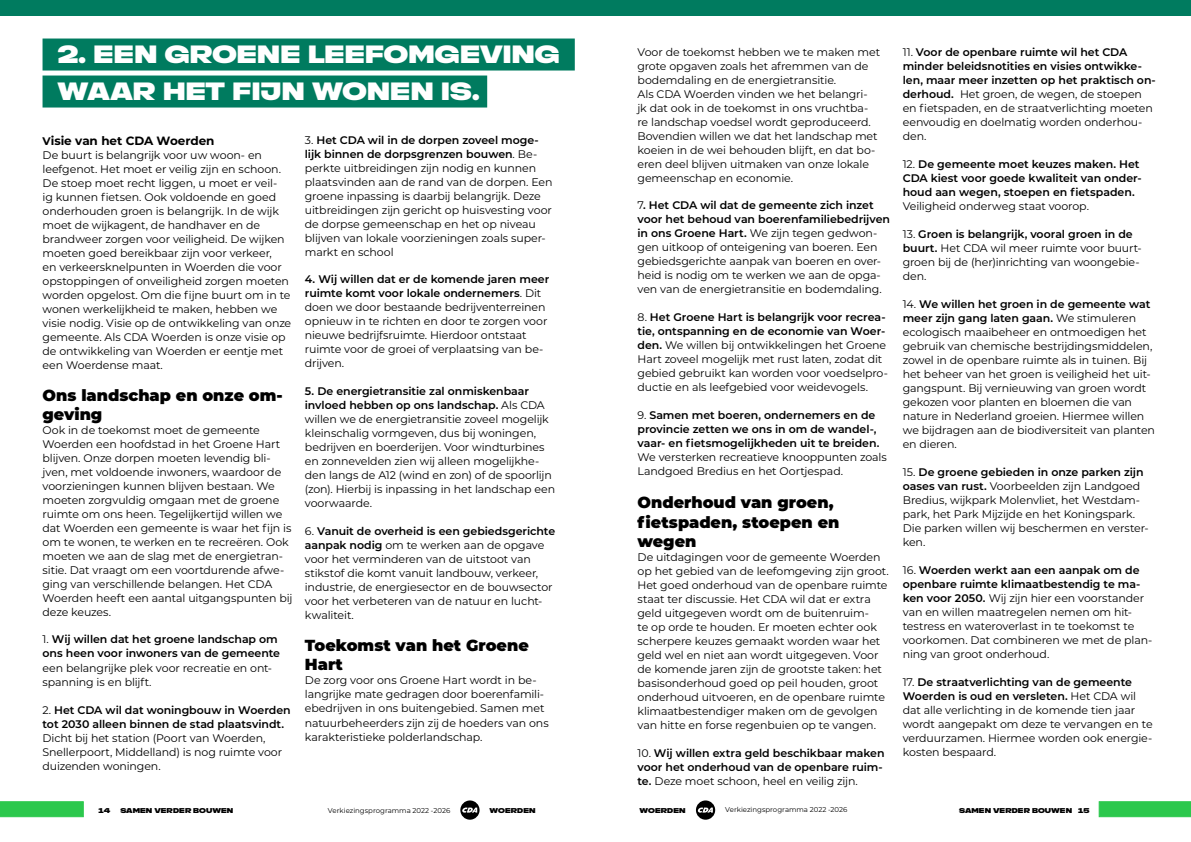
<style>
.page{position:relative;width:1191px;height:842px;background:#fff}
.page>*{position:absolute;margin:0;border:0;box-sizing:border-box;transform-origin:0 0}
.t1{font:25px/37px "Rifton Norm";letter-spacing:.01em;color:#fff}
.t2{font:900 16px/19.2px "Montserrat";color:#000}
.t3{font:700 12px "Montserrat";letter-spacing:-.005em;color:#000}
.t4{font:11px/14px "Montserrat";letter-spacing:-.01em;color:#000}
.t5{font:600 11px/14px "Montserrat";letter-spacing:-.005em;color:#000}
.t6{font:7px "Montserrat";color:#000}
.t7{font:7px "Rifton Norm";letter-spacing:.015em;color:#000}
.s1{font-size:11px}
.s2{font-weight:400}
.s3{font-weight:600}
</style>
<div class="page">
<svg style="left:460px;top:800px;width:19px;height:20px"></svg>
<svg style="left:462px;top:807px;width:15px;height:6px"></svg>
<svg style="left:0;top:801px;width:84px;height:16px"></svg>
<div style="left:696px;top:800px;width:19px;height:20px;background:#000;border-radius:50%"></div>
<svg style="left:698px;top:807px;width:15px;height:6px"></svg>
<div style="left:1098px;top:801px;width:93px;height:16px;background:#2cc84d;border:1px solid #2cc84d"></div>
<div style="left:43px;top:39px;width:532px;height:32px;background:#007b5f"></div>
<div style="left:43px;top:76px;width:444px;height:32px;background:#007b5f"></div>
<div style="left:0;top:0;width:1191px;height:15px;background:#007b5f"></div>
<h1 class="t1" style="left:58px;top:36px;width:504px">2. EEN GROENE LEEFOMGEVING<br>WAAR HET FIJN WONEN IS.</h1>
<p class="t3" style="left:43px;top:132px;width:173px"><span class="s1">V</span>isie van het CDA Woerden</p>
<p class="t4" style="left:43px;top:147px;width:250px">De buurt is belangrijk voor uw woon- en leefgenot. Het moet er veilig zijn en schoon.<br>De stoep moet recht liggen, u moet er veil-<br>ig kunnen fietsen. Ook voldoende en goed onderhouden groen is belangrijk. In de wijk moet de wijkagent, de handhaver en de brandweer zorgen voor veiligheid. De wijken moeten goed bereikbaar zijn voor verkeer,<br>en verkeersknelpunten in Woerden die voor opstoppingen of onveiligheid zorgen moeten worden opgelost. Om die fijne buurt om in te wonen werkelijkheid te maken, hebben we visie nodig. Visie op de ontwikkeling van onze gemeente. Als CDA Woerden is onze visie op de ontwikkeling van Woerden er eentje met een Woerdense maat.</p>
<h2 class="t2" style="left:43px;top:385px;width:242px">Ons landschap en onze om&shy;geving</h2>
<p class="t4" style="left:43px;top:423px;width:251px">Ook in de toekomst moet de gemeente Woerden een hoofdstad in het Groene Hart blijven. Onze dorpen moeten levendig bli&shy;jven, met voldoende inwoners, waardoor de voorzieningen kunnen blijven bestaan. We moeten zorgvuldig omgaan met de groene ruimte om ons heen. Tegelijkertijd willen we dat Woerden een gemeente is waar het fijn is om te wonen, te werken en te recreëren. Ook moeten we aan de slag met de energietran&shy;sitie. Dat vraagt om een voortdurende afwe&shy;ging van verschillende belangen. Het CDA Woerden heeft een aantal uitgangspunten bij deze keuzes.</p>
<p class="t5" style="left:43px;top:632px;width:239px"><span class="s2">1.</span> Wij willen dat het groene landschap om ons heen voor inwoners van de gemeente</p>
<p class="t4" style="left:43px;top:660px;width:231px">een belangrijke plek voor recreatie en ont&shy;spanning is en blijft.</p>
<p class="t5" style="left:43px;top:702px;width:250px"><span class="s2">2.</span> Het CDA wil dat woningbouw in Woerden tot 2030 alleen binnen de stad plaatsvindt.</p>
<p class="t4" style="left:43px;top:730px;width:241px">Dicht bij het station (Poort van Woerden,<br>Snellerpoort, Middelland) is nog ruimte voor duizenden woningen.</p>
<p class="t4" style="left:305px;top:132px;width:249px">3. <span class="s3">Het CDA wil in de dorpen zoveel moge&shy;lijk binnen de dorpsgrenzen bouwen</span>. Be&shy;perkte uitbreidingen zijn nodig en kunnen plaatsvinden aan de rand van de dorpen. Een groene inpassing is daarbij belangrijk. Deze uitbreidingen zijn gericht op huisvesting voor de dorpse gemeenschap en het op niveau blijven van lokale voorzieningen zoals super&shy;markt en school</p>
<p class="t4" style="left:305px;top:272px;width:246px"><span class="s3">4. Wij willen dat er de komende jaren meer ruimte komt voor lokale ondernemers</span>. Dit doen we door bestaande bedrijventerreinen opnieuw in te richten en door te zorgen voor nieuwe bedrijfsruimte. Hierdoor ontstaat ruimte voor de groei of verplaatsing van be&shy;drijven.</p>
<p class="t4" style="left:305px;top:384px;width:252px"><span class="s3">5. De energietransitie zal onmiskenbaar invloed hebben op ons landschap.</span> Als CDA willen we de energietransitie zoveel mogelijk kleinschalig vormgeven, dus bij woningen, bedrijven en boerderijen. Voor windturbines en zonnevelden zien wij alleen mogelijkhe&shy;den langs de A12 (wind en zon) of de spoorlijn (zon). Hierbij is inpassing in het landschap een voorwaarde.</p>
<p class="t4" style="left:305px;top:524px;width:252px">6. <span class="s3">Vanuit de overheid is een gebiedsgerichte aanpak nodig</span> om te werken aan de opgave voor het verminderen van de uitstoot van stikstof die komt vanuit landbouw, verkeer, industrie, de energiesector en de bouwsector voor het verbeteren van de natuur en lucht&shy;kwaliteit.</p>
<h2 class="t2" style="left:305px;top:635px;width:225px">Toekomst van het Groene<br>Hart</h2>
<p class="t4" style="left:305px;top:673px;width:245px">De zorg voor ons Groene Hart wordt in be&shy;langrijke mate gedragen door boerenfamili&shy;ebedrijven in ons buitengebied. Samen met natuurbeheerders zijn zij de hoeders van ons karakteristieke polderlandschap.</p>
<p class="t4" style="left:637px;top:45px;width:244px">Voor de toekomst hebben we te maken met grote opgaven zoals het afremmen van de bodemdaling en de energietransitie.<br>Als CDA Woerden vinden we het belangri-<br>jk dat ook in de toekomst in ons vruchtba&shy;re landschap voedsel wordt geproduceerd.<br>Bovendien willen we dat het landschap met koeien in de wei behouden blijft, en dat bo&shy;eren deel blijven uitmaken van onze lokale gemeenschap en economie.</p>
<p class="t4" style="left:637px;top:198px;width:254px">7<span class="s3">. Het CDA wil dat de gemeente zich inzet voor het behoud van boerenfamiliebedrijven in ons Groene Hart.</span> We zijn tegen gedwon&shy;gen uitkoop of onteigening van boeren. Een gebiedsgerichte aanpak van boeren en over&shy;heid is nodig om te werken we aan de opga&shy;ven van de energietransitie en bodemdaling.</p>
<p class="t4" style="left:637px;top:310px;width:252px">8. <span class="s3">Het Groene Hart is belangrijk voor recrea&shy;tie, ontspanning en de economie van Woer&shy;den.</span> We willen bij ontwikkelingen het Groene Hart zoveel mogelijk met rust laten, zodat dit gebied gebruikt kan worden voor voedselpro&shy;ductie en als leefgebied voor weidevogels.</p>
<p class="t5" style="left:637px;top:408px;width:243px"><span class="s2">9.</span> Samen met boeren, ondernemers en de provincie zetten we ons in om de wandel-, vaar- en fietsmogelijkheden uit te breiden.</p>
<p class="t4" style="left:637px;top:450px;width:251px">We versterken recreatieve knooppunten zoals<br>Landgoed Bredius en het Oortjespad.</p>
<h2 class="t2" style="left:637px;top:492px;width:203px">Onderhoud van groen, fietspaden, stoepen en wegen</h2>
<p class="t4" style="left:637px;top:550px;width:253px">De uitdagingen voor de gemeente Woerden op het gebied van de leefomgeving zijn groot.<br>Het goed onderhoud van de openbare ruimte staat ter discussie. Het CDA wil dat er extra geld uitgegeven wordt om de buitenruim-<br>te op orde te houden. Er moeten echter ook scherpere keuzes gemaakt worden waar het geld wel en niet aan wordt uitgegeven. Voor de komende jaren zijn de grootste taken: het basisonderhoud goed op peil houden, groot onderhoud uitvoeren, en de openbare ruimte klimaatbestendiger maken om de gevolgen van hitte en forse regenbuien op te vangen.</p>
<p class="t5" style="left:637px;top:745px;width:248px"><span class="s2">10.</span> Wij willen extra geld beschikbaar maken voor het onderhoud van de openbare ruim&shy;te. <span class="s2">Deze moet schoon, heel en veilig zijn.</span></p>
<p class="t5" style="left:902px;top:45px;width:255px"><span class="s2">11.</span> Voor de openbare ruimte wil het CDA minder beleidsnotities en visies ontwikke&shy;len, maar meer inzetten op het praktisch on&shy;derhoud. <span class="s2">Het groen, de wegen, de stoepen en fietspaden, en de straatverlichting moeten eenvoudig en doelmatig worden onderhou&shy;den.</span></p>
<p class="t5" style="left:902px;top:157px;width:240px"><span class="s2">12.</span> De gemeente moet keuzes maken. Het<br>CDA kiest voor goede kwaliteit van onder&shy;houd aan wegen, stoepen en fietspaden.</p>
<p class="t4" style="left:902px;top:199px;width:188px">Veiligheid onderweg staat voorop.</p>
<p class="t4" style="left:902px;top:227px;width:240px">13. <span class="s3">Groen is belangrijk, vooral groen in de buurt.</span> Het CDA wil meer ruimte voor buurt&shy;groen bij de (her)inrichting van woongebie&shy;den.</p>
<p class="t4" style="left:902px;top:297px;width:254px">14. <span class="s3">We willen het groen in de gemeente wat meer zijn gang laten gaan.</span> We stimuleren ecologisch maaibeheer en ontmoedigen het gebruik van chemische bestrijdingsmiddelen, zowel in de openbare ruimte als in tuinen. Bij het beheer van het groen is veiligheid het uit&shy;gangspunt. Bij vernieuwing van groen wordt gekozen voor planten en bloemen die van nature in Nederland groeien. Hiermee willen we bijdragen aan de biodiversiteit van planten en dieren.</p>
<p class="t4" style="left:902px;top:465px;width:247px">15. <span class="s3">De groene gebieden in onze parken zijn oases van rust.</span> Voorbeelden zijn Landgoed Bredius, wijkpark Molenvliet, het Westdam&shy;park, het Park Mijzijde en het Koningspark.<br>Die parken willen wij beschermen en verster&shy;ken.</p>
<p class="t4" style="left:902px;top:563px;width:251px">16. <span class="s3">Woerden werkt aan een aanpak om de openbare ruimte klimaatbestendig te ma&shy;ken voor 2050.</span> Wij zijn hier een voorstander van en willen maatregelen nemen om hit&shy;testress en wateroverlast in te toekomst te voorkomen. Dat combineren we met de plan&shy;ning van groot onderhoud.</p>
<p class="t4" style="left:902px;top:675px;width:251px">17. <span class="s3">De straatverlichting van de gemeente Woerden is oud en versleten.</span> Het CDA wil dat alle verlichting in de komende tien jaar wordt aangepakt om deze te vervangen en te verduurzamen. Hiermee worden ook energie&shy;kosten bespaard.</p>
<p class="t7" style="left:98px;top:807px;width:13px">14</p>
<p class="t7" style="left:120px;top:807px;width:115px">SAMEN VERDER BOUWEN</p>
<p class="t6" style="left:328px;top:805px;width:124px">Verkiezingsprogramma 2022 -2026</p>
<p class="t7" style="left:489px;top:806px;width:48px">WOERDEN</p>
<p class="t7" style="left:639px;top:806px;width:48px">WOERDEN</p>
<p class="t6" style="left:725px;top:804px;width:124px">Verkiezingsprogramma 2022 -2026</p>
<p class="t7" style="left:959px;top:806px;width:132px">SAMEN VERDER BOUWEN 15</p>
</div>
